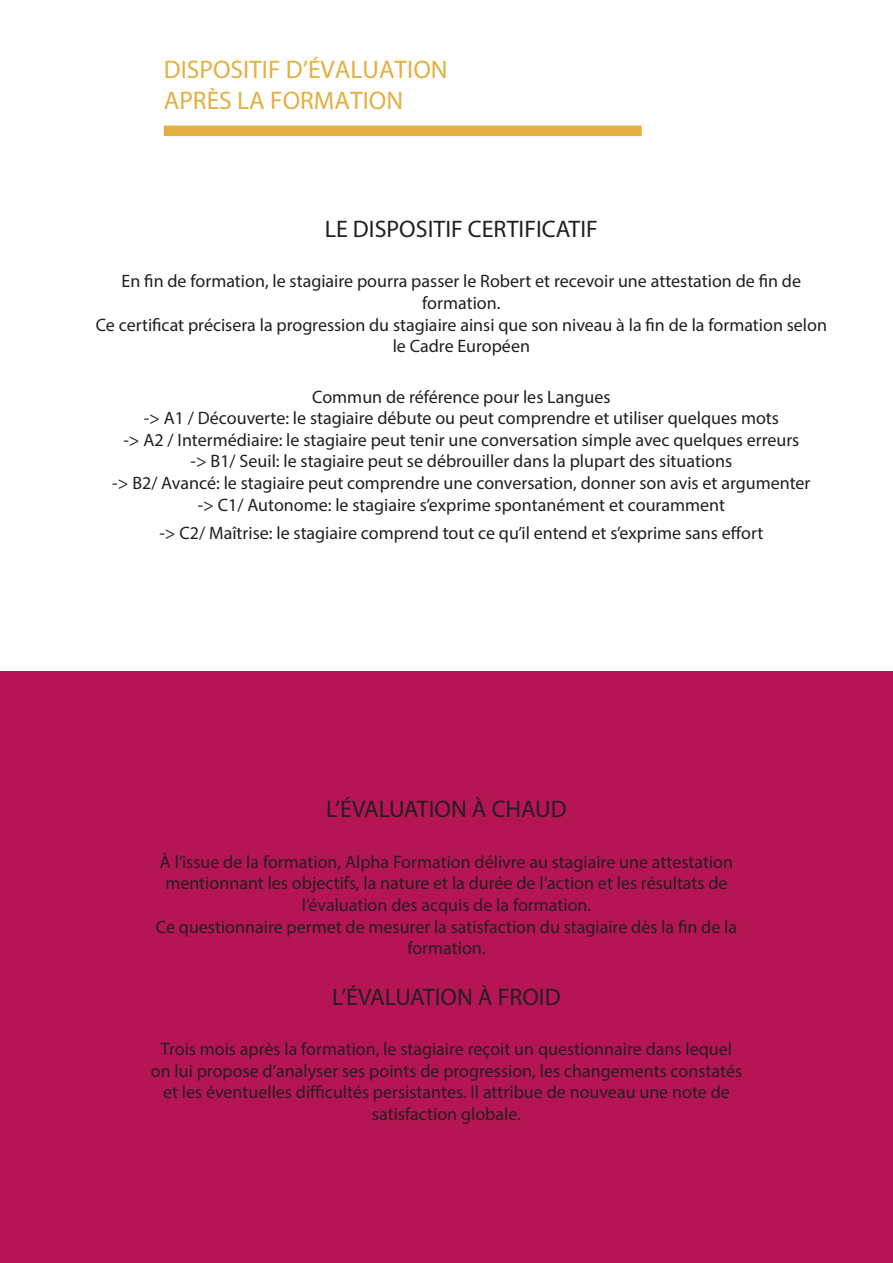
<style>
.page{position:relative;width:893px;height:1263px;background:#fff}
.page>*{position:absolute;margin:0;border:0;box-sizing:border-box;transform-origin:0 0}
.t1{font:25.5px/30.6px "Myriad Pro";color:#e3b041}
.t2{font:24px "Myriad Pro";color:#231f20}
.t3{font:18px/21.6px "Myriad Pro";color:#231f20;text-align:center}
</style>
<div class="page">
<div style="left:0;top:672px;width:893px;height:591px;background:#b51554"></div>
<div style="left:164px;top:126px;width:478px;height:10px;background:#e3b041"></div>
<p class="t1" style="left:164px;top:54px;width:285px">DISPOSITIF D’ÉVALUATION<br>APRÈS LA FORMATION</p>
<p class="t2" style="left:325px;top:214px;width:275px">LE DISPOSITIF CERTIFICATIF</p>
<p class="t3" style="left:122px;top:270px;width:681px">En fin de formation, le stagiaire pourra passer le Robert et recevoir une attestation de fin de formation.</p>
<p class="t3" style="left:96px;top:313px;width:733px">Ce certificat précisera la progression du stagiaire ainsi que son niveau à la fin de la formation selon le Cadre Européen</p>
<p class="t3" style="left:312px;top:385px;width:300px">Commun de référence pour les Langues</p>
<p class="t3" style="left:112px;top:407px;width:700px">-&gt; A1 / Découverte: le stagiaire débute ou peut comprendre et utiliser quelques mots<br>-&gt; A2 / Intermédiaire: le stagiaire peut tenir une conversation simple avec quelques erreurs<br>-&gt; B1/ Seuil: le stagiaire peut se débrouiller dans la plupart des situations<br>-&gt; B2/ Avancé: le stagiaire peut comprendre une conversation, donner son avis et argumenter -&gt; C1/ Autonome: le stagiaire s’exprime spontanément et couramment</p>
<p class="t3" style="left:159px;top:522px;width:605px">-&gt; C2/ Maîtrise: le stagiaire comprend tout ce qu’il entend et s’exprime sans effort</p>
<p class="t2" style="left:326px;top:795px;width:242px">L’ÉVALUATION À CHAUD</p>
<p class="t3" style="left:160px;top:851px;width:575px">À l’issue de la formation, Alpha Formation délivre au stagiaire une attestation mentionnant les objectifs, la nature et la durée de l’action et les résultats de l’évaluation des acquis de la formation.</p>
<p class="t3" style="left:156px;top:915px;width:583px">Ce questionnaire permet de mesurer la satisfaction du stagiaire dès la fin de la formation.</p>
<p class="t2" style="left:332px;top:982px;width:230px">L’ÉVALUATION À FROID</p>
<p class="t3" style="left:151px;top:1038px;width:593px">Trois mois après la formation, le stagiaire reçoit un questionnaire dans lequel on lui propose d’analyser ses points de progression, les changements constatés et les éventuelles difficultés persistantes. Il attribue de nouveau une note de satisfaction globale.</p>
</div>
